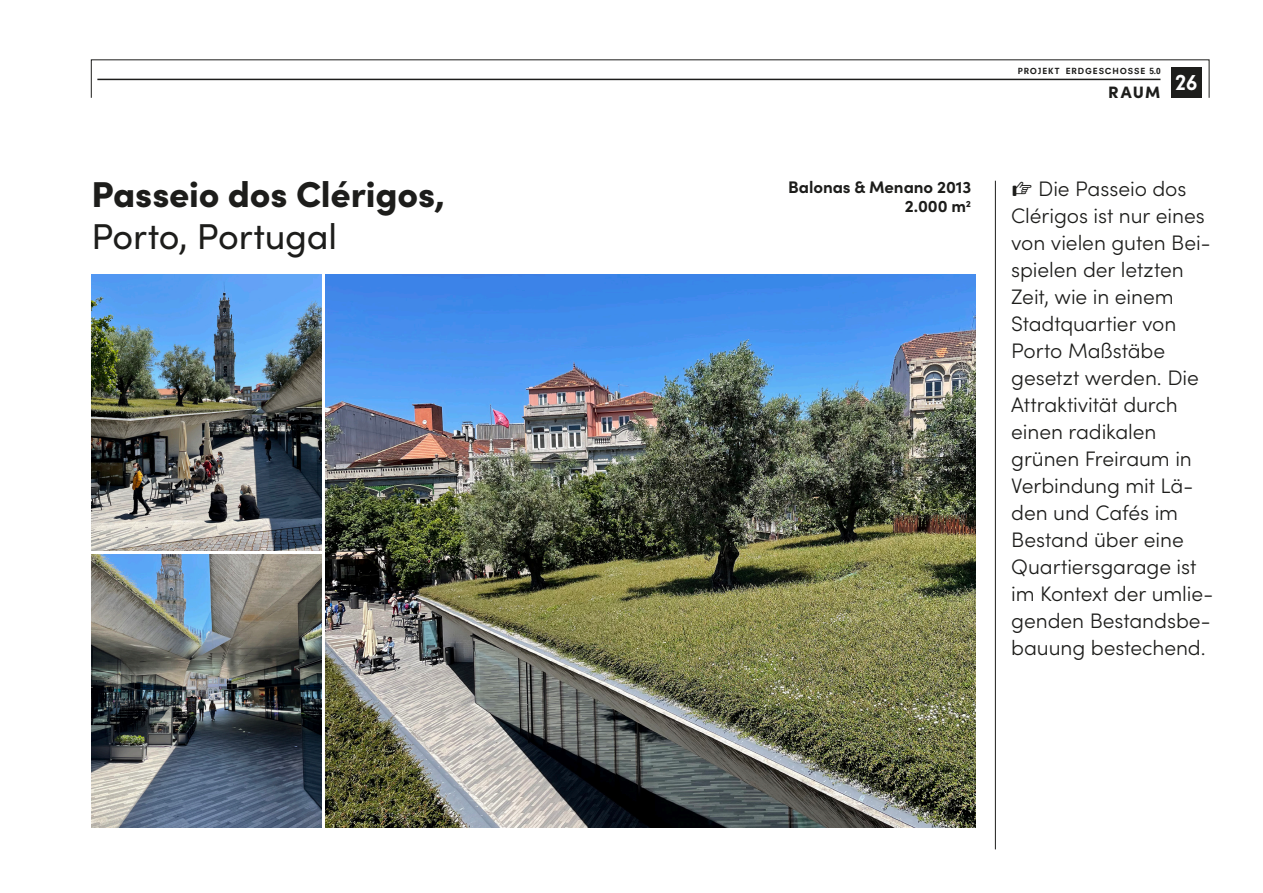
<style>
.page{position:relative;width:1263px;height:893px;background:#fff}
.page>*{position:absolute;margin:0;border:0;box-sizing:border-box;transform-origin:0 0}
.t1{font:900 36px "Sofia Pro";letter-spacing:-.005em;color:#1d1d1b}
.t2{font:36px "Sofia Pro";letter-spacing:-.005em;color:#1d1d1b}
.t3{font:700 22.5px "Neuzeit Gro";color:#fff}
.t4{font:300 21px/27px "Sofia Pro";letter-spacing:-.005em;color:#1d1d1b}
.t5{font:700 16.8px "Sofia Pro";letter-spacing:-.005em;color:#1d1d1b}
.t6{font:900 16.5px "Sofia Pro";color:#1d1d1b}
.t7{font:700 9px "Neuzeit Office";letter-spacing:.1em;color:#1d1d1b}
</style>
<div class="page">
<img style="left:91px;top:274px;width:230px;height:277px">
<img style="left:91px;top:555px;width:230px;height:272px">
<img style="left:325px;top:274px;width:651px;height:553px">
<hr style="left:97px;top:79px;width:1063px;height:1px;background:#1d1d1b">
<div style="left:1171px;top:68px;width:30px;height:30px;background:#1d1d1b"></div>
<hr style="left:995px;top:181px;width:1px;height:668px;background:#1d1d1b">
<p class="t1" style="left:91px;top:166px;width:355px">Passeio dos Clérigos,</p>
<p class="t2" style="left:91px;top:210px;width:247px">Porto, Portugal</p>
<p class="t5" style="left:788px;top:174px;width:184px">Balonas &amp; Menano 2013</p>
<p class="t5" style="left:905px;top:193px;width:68px">2.000 m2</p>
<p class="t7" style="left:1018px;top:66px;width:145px">PROJEKT ERDGESCHOSSE 5.0</p>
<p class="t6" style="left:1108px;top:79px;width:54px">RAUM</p>
<p class="t3" style="left:1175px;top:70px;width:24px">26</p>
<p class="t4" style="left:1011px;top:174px;width:203px">☞ Die Passeio dos<br>Clérigos ist nur eines von vielen guten Bei&shy;spielen der letzten<br>Zeit, wie in einem<br>Stadtquartier von<br>Porto Maßstäbe gesetzt werden. Die<br>Attraktivität durch einen radikalen grünen Freiraum in<br>Verbindung mit Lä&shy;den und Cafés im<br>Bestand über eine<br>Quartiersgarage ist im Kontext der umlie&shy;genden Bestandsbe&shy;bauung bestechend.</p>
</div>
